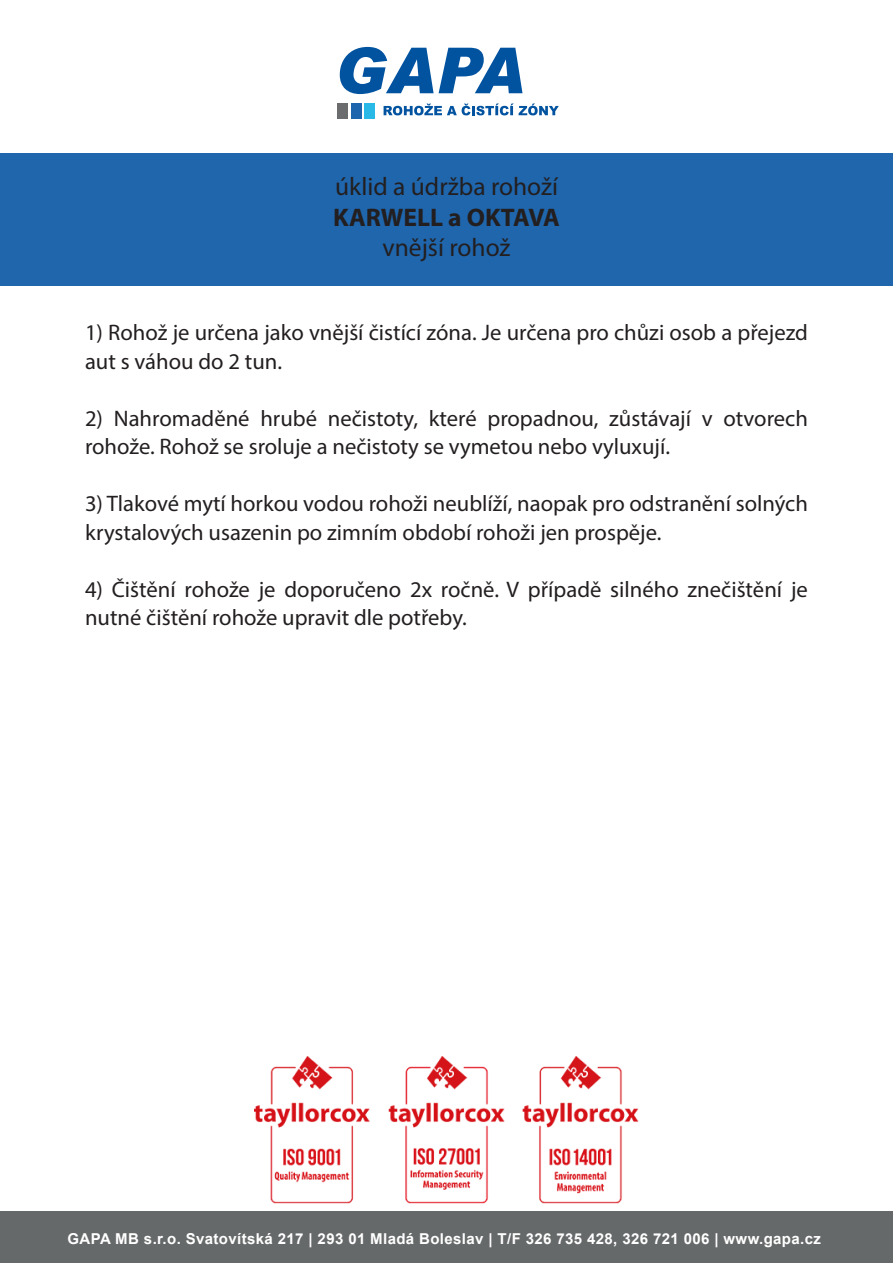
<style>
.page{position:relative;width:893px;height:1263px;background:#fff}
.page>*{position:absolute;margin:0;border:0;box-sizing:border-box;transform-origin:0 0}
.t1{font:25.5px "Myriad Pro";color:#231f20}
.t2{font:700 25.5px "Myriad Pro";color:#231f20}
.t3{font:22.5px/28.5px "Myriad Pro";color:#231f20}
.t4{font:700 15px "Arial";letter-spacing:.025em;color:#fff}
</style>
<div class="page">
<div style="left:0;top:153px;width:893px;height:132px;background:#1f66ad"></div>
<svg style="left:340px;top:47px;width:182px;height:47px"></svg>
<svg style="left:384px;top:103px;width:175px;height:12px"></svg>
<div style="left:338px;top:103px;width:10px;height:16px;background:#6a6c6e"></div>
<div style="left:365px;top:103px;width:10px;height:16px;background:#29b9e6"></div>
<div style="left:351px;top:103px;width:10px;height:16px;background:#1d66ad"></div>
<div style="left:0;top:1212px;width:893px;height:51px;background:#66696a"></div>
<img style="left:255px;top:1056px;width:383px;height:148px">
<p class="t1" style="left:335px;top:171px;width:224px">úklid a údržba rohoží</p>
<p class="t2" style="left:333px;top:200px;width:228px">KARWELL a OKTAVA</p>
<p class="t1" style="left:383px;top:232px;width:129px">vnější rohož</p>
<p class="t3" style="left:85px;top:318px;width:724px">1) Rohož je určena jako vnější čistící zóna. Je určena pro chůzi osob a přejezd aut s váhou do 2 tun.</p>
<p class="t3" style="left:85px;top:403px;width:724px">2) Nahromaděné hrubé nečistoty, které propadnou, zůstávají v otvorech rohože. Rohož se sroluje a nečistoty se vymetou nebo vyluxují.</p>
<p class="t3" style="left:85px;top:489px;width:724px">3) Tlakové mytí horkou vodou rohoži neublíží, naopak pro odstranění solných krystalových usazenin po zimním období rohoži jen prospěje.</p>
<p class="t3" style="left:85px;top:574px;width:724px">4) Čištění rohože je doporučeno 2x ročně. V případě silného znečištění je nutné čištění rohože upravit dle potřeby.</p>
<p class="t4" style="left:68px;top:1228px;width:755px">GAPA MB s.r.o. Svatovítská 217 | 293 01 Mladá Boleslav | T/F 326 735 428, 326 721 006 | www.gapa.cz</p>
</div>
